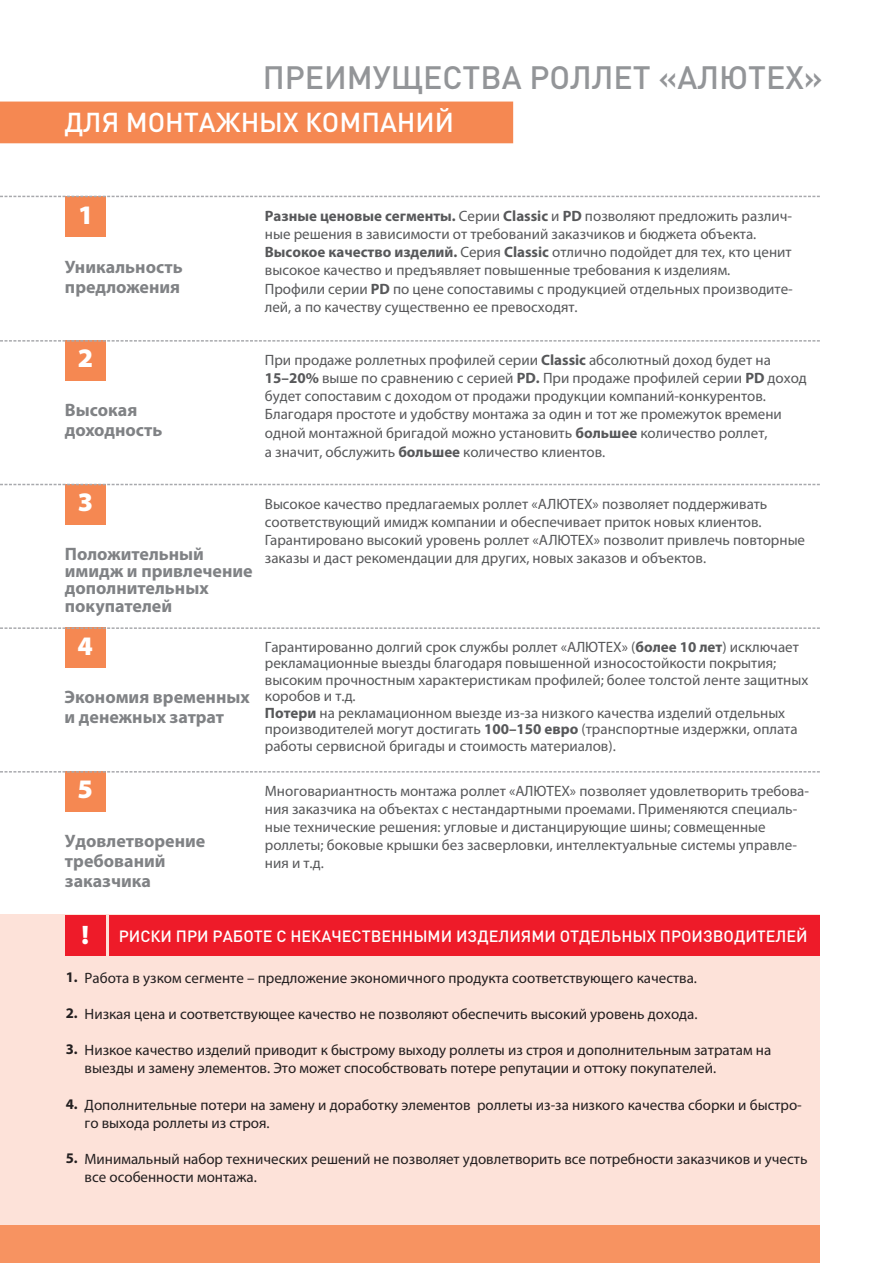
<style>
.page{position:relative;width:893px;height:1263px;background:#fff}
.page>*{position:absolute;margin:0;border:0;box-sizing:border-box;transform-origin:0 0}
.t1{font:500 31.95px "DIN Pro";color:#939598}
.t2{font:500 27px "DIN Pro";color:#fff}
.t3{font:900 26.85px "Myriad Pro";color:#fff}
.t4{font:700 18px/20px "Myriad Pro";color:#808285}
.t5{font:500 16.2px "DIN Pro";color:#fff}
.t6{font:15px/18.3px "Myriad Pro";color:#57585a}
.t7{font:15px/18px "Myriad Pro";color:#231f20}
.t8{font:700 14.7px "Myriad Pro";color:#231f20}
.s1{font-weight:700}
.s2{font-family:"Myriad Pro";font-weight:900;font-size:26.85px}
</style>
<div class="page">
<div style="left:0;top:915px;width:820px;height:348px;background:#fde2d9"></div>
<div style="left:0;top:102px;width:513px;height:41px;background:#f58852"></div>
<div style="left:65px;top:340px;width:41px;height:41px;background:#f58852"></div>
<div style="left:65px;top:627px;width:41px;height:41px;background:#f58852"></div>
<div style="left:65px;top:771px;width:41px;height:40px;background:#f58852"></div>
<div style="left:65px;top:196px;width:41px;height:41px;background:#f58852"></div>
<div style="left:0;top:1226px;width:820px;height:37px;background:#f79361"></div>
<div style="left:109px;top:915px;width:711px;height:41px;background:#ee1b29"></div>
<div style="left:65px;top:915px;width:41px;height:41px;background:#ee1b29"></div>
<div style="left:65px;top:484px;width:41px;height:40px;background:#f58852"></div>
<svg style="left:0;top:340px;width:820px;height:2px"></svg>
<svg style="left:0;top:484px;width:820px;height:1px"></svg>
<svg style="left:0;top:627px;width:820px;height:2px"></svg>
<svg style="left:0;top:771px;width:820px;height:1px"></svg>
<svg style="left:0;top:196px;width:820px;height:1px"></svg>
<h1 class="t1" style="left:263px;top:65px;width:561px">ПРЕИМУЩЕСТВА РОЛЛЕТ «АЛЮТЕХ»</h1>
<h2 class="t2" style="left:64px;top:112px;width:391px">ДЛЯ МОНТАЖНЫХ КОМПАНИЙ</h2>
<h3 class="t3" style="left:78px;top:204px;width:17px">1</h3>
<p class="t4" style="left:65px;top:259px;width:119px">Уникальность предложения</p>
<p class="t6" style="left:265px;top:208px;width:529px"><span class="s1">Разные ценовые сегменты.</span> Серии <span class="s1">Classic</span> и <span class="s1">PD</span> позволяют предложить различ&shy;ные решения в зависимости от требований заказчиков и бюджета объекта.<br><span class="s1">Высокое качество изделий.</span> Серия <span class="s1">Classic</span> отлично подойдет для тех, кто ценит высокое качество и предъявляет повышенные требования к изделиям.<br>Профили серии <span class="s1">PD</span> по цене сопоставимы с продукцией отдельных производите&shy;лей, а по качеству существенно ее превосходят.</p>
<h3 class="t3" style="left:78px;top:347px;width:17px">2</h3>
<p class="t4" style="left:65px;top:402px;width:99px">Высокая доходность</p>
<p class="t6" style="left:265px;top:352px;width:543px">При продаже роллетных профилей серии <span class="s1">Classic</span> абсолютный доход будет на <span class="s1">15–20%</span> выше по сравнению с серией <span class="s1">PD.</span> При продаже профилей серии <span class="s1">PD</span> доход будет сопоставим с доходом от продажи продукции компаний-конкурентов.<br>Благодаря простоте и удобству монтажа за один и тот же промежуток времени одной монтажной бригадой можно установить <span class="s1">большее</span> количество роллет,<br>а значит, обслужить <span class="s1">большее</span> количество клиентов.</p>
<h3 class="t3" style="left:78px;top:491px;width:17px">3</h3>
<p class="t4" style="left:65px;top:547px;width:189px;line-height:17.2px">Положительный имидж и привлечение дополнительных покупателей</p>
<h3 class="t3" style="left:78px;top:635px;width:17px">4</h3>
<p class="t4" style="left:65px;top:689px;width:187px">Экономия временных и денежных затрат</p>
<h3 class="t3" style="left:78px;top:778px;width:17px">5</h3>
<p class="t4" style="left:65px;top:832px;width:142px">Удовлетворение требований заказчика</p>
<p class="t6" style="left:265px;top:496px;width:542px">Высокое качество предлагаемых роллет «АЛЮТЕХ» позволяет поддерживать соответствующий имидж компании и обеспечивает приток новых клиентов.<br>Гарантировано высокий уровень роллет «АЛЮТЕХ» позволит привлечь повторные заказы и даст рекомендации для других, новых заказов и объектов.</p>
<p class="t6" style="left:265px;top:640px;width:545px;line-height:16.5px">Гарантированно долгий срок службы роллет «АЛЮТЕХ» (<span class="s1">более 10 лет</span>) исключает рекламационные выезды благодаря повышенной износостойкости покрытия; высоким прочностным характеристикам профилей; более толстой ленте защитных коробов и т.д.<br><span class="s1">Потери</span> на рекламационном выезде из-за низкого качества изделий отдельных производителей могут достигать <span class="s1">100–150 евро</span> (транспортныe издержки, оплата работы сервисной бригады и стоимость материалов).</p>
<p class="t6" style="left:265px;top:783px;width:546px">Многовариантность монтажа роллет «АЛЮТЕХ» позволяет удовлетворить требова&shy;ния заказчика на объектах с нестандартными проемами. Применяются специаль&shy;ные технические решения: угловые и дистанцирующие шины; совмещенные роллеты; боковые крышки без засверловки, интеллектуальные системы управле&shy;ния и т.д.</p>
<p class="t5" style="left:81px;top:929px;width:728px"><span class="s2">!</span> РИСКИ ПРИ РАБОТЕ С НЕКАЧЕСТВЕННЫМИ ИЗДЕЛИЯМИ ОТДЕЛЬНЫХ ПРОИЗВОДИТЕЛЕЙ</p>
<p class="t8" style="left:66px;top:971px;width:14px">1.</p>
<p class="t8" style="left:66px;top:1007px;width:14px">2.</p>
<p class="t8" style="left:66px;top:1043px;width:14px">3.</p>
<p class="t7" style="left:85px;top:970px;width:614px">Работа в узком сегменте – предложение экономичного продукта соответствующего качества.</p>
<p class="t7" style="left:85px;top:1006px;width:614px">Низкая цена и соответствующее качество не позволяют обеспечить высокий уровень дохода.</p>
<p class="t7" style="left:85px;top:1043px;width:688px">Низкое качество изделий приводит к быстрому выходу роллеты из строя и дополнительным затратам на выезды и замену элементов. Это может способствовать потере репутации и оттоку покупателей.</p>
<p class="t7" style="left:85px;top:1097px;width:719px">Дополнительные потери на замену и доработку элементов роллеты из-за низкого качества сборки и быстро&shy;го выхода роллеты из строя.</p>
<p class="t7" style="left:85px;top:1151px;width:724px">Минимальный набор технических решений не позволяет удовлетворить все потребности заказчиков и учесть все особенности монтажа.</p>
<p class="t8" style="left:66px;top:1098px;width:14px">4.</p>
<p class="t8" style="left:66px;top:1152px;width:14px">5.</p>
</div>
